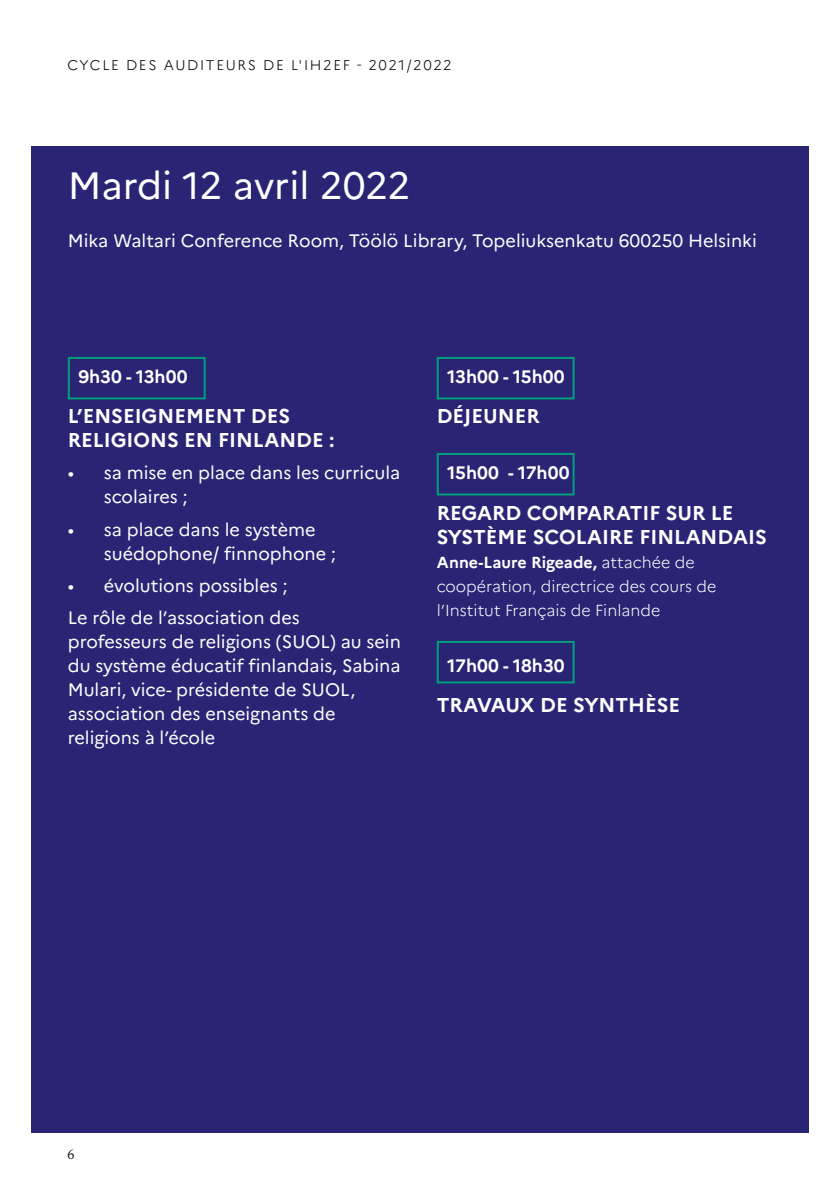
<style>
.page{position:relative;width:840px;height:1191px;background:#fff}
.page>*{position:absolute;margin:0;border:0;box-sizing:border-box;transform-origin:0 0}
.t1{font:38px "Marianne";color:#fff}
.t2{font:700 20px/24px "Marianne";color:#fff}
.t3{font:18px/24px "Marianne";color:#fff}
.t4{font:700 18px "Marianne";color:#fff}
.t5{font:300 16px/24px "Marianne";color:#fff}
.t6{font:300 14px "Marianne";letter-spacing:.12em;color:#000}
.t7{font:300 14px "Spectral";color:#000}
.s1{font-weight:700}
</style>
<div class="page">
<div style="left:31px;top:146px;width:777px;height:987px;background:#292574"></div>
<div style="left:68px;top:357px;width:137px;height:42px;border:2px solid #009f79"></div>
<div style="left:436px;top:357px;width:138px;height:42px;border:2px solid #009f79"></div>
<div style="left:436px;top:453px;width:138px;height:42px;border:2px solid #009f79"></div>
<div style="left:436px;top:641px;width:138px;height:42px;border:2px solid #009f79"></div>
<p class="t6" style="left:67px;top:56px;width:385px">CYCLE DES AUDITEURS DE L'IH2EF - 2021/2022</p>
<h1 class="t1" style="left:68px;top:163px;width:344px">Mardi 12 avril 2022</h1>
<p class="t3" style="left:68px;top:229px;width:690px">Mika Waltari Conference Room, Töölö Library, Topeliuksenkatu 600250 Helsinki</p>
<p class="t4" style="left:78px;top:366px;width:111px">9h30 - 13h00</p>
<p class="t2" style="left:68px;top:404px;width:268px">L’ENSEIGNEMENT DES<br>RELIGIONS EN FINLANDE :</p>
<p class="t3" style="left:104px;top:461px;width:298px;text-indent:-36px">• sa mise en place dans les curricula scolaires ;</p>
<p class="t3" style="left:104px;top:517px;width:233px;text-indent:-36px">• sa place dans le système suédophone/ finnophone ;</p>
<p class="t3" style="left:68px;top:569px;width:233px;line-height:32px">• évolutions possibles ;<br>Le rôle de l’association des</p>
<p class="t3" style="left:68px;top:629px;width:334px">professeurs de religions (SUOL) au sein du système éducatif finlandais, Sabina Mulari, vice- présidente de SUOL, association des enseignants de religions à l’école</p>
<p class="t4" style="left:447px;top:366px;width:119px">13h00 - 15h00</p>
<p class="t2" style="left:436px;top:404px;width:105px">DÉJEUNER</p>
<p class="t4" style="left:447px;top:462px;width:124px">15h00 - 17h00</p>
<p class="t2" style="left:436px;top:500px;width:331px">REGARD COMPARATIF SUR LE<br>SYSTÈME SCOLAIRE FINLANDAIS</p>
<p class="t5" style="left:436px;top:550px;width:281px"><span class="s1">Anne-Laure Rigeade,</span> attachée de coopération, directrice des cours de l’Institut Français de Finlande</p>
<p class="t4" style="left:447px;top:654px;width:119px">17h00 - 18h30</p>
<p class="t2" style="left:436px;top:692px;width:245px">TRAVAUX DE SYNTHÈSE</p>
<p class="t7" style="left:67px;top:1143px;width:8px">6</p>
</div>
